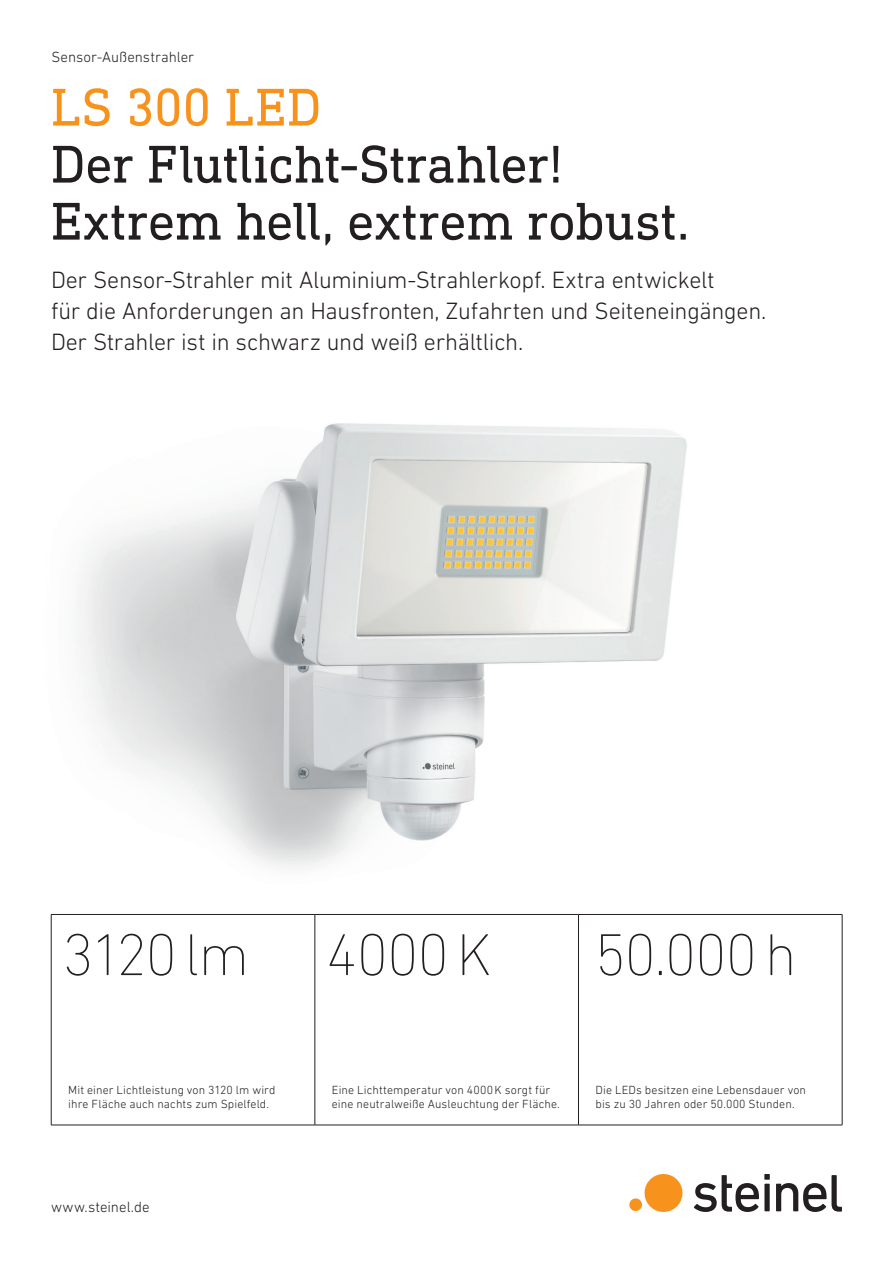
<style>
.page{position:relative;width:893px;height:1263px;background:#fff}
.page>*{position:absolute;margin:0;border:0;box-sizing:border-box;transform-origin:0 0}
.t1{font:200 60px "DIN Next W1 G";letter-spacing:-.015em;color:#231f20}
.t2{font:54px/57px "DIN Next Slab Pro";letter-spacing:-.01em;color:#231f20}
.t3{font:54px "DIN Next Slab Pro";color:#f7931d}
.t4{font:300 24px/31.2px "DIN Next W1 G";letter-spacing:-.01em;color:#231f20}
.t5{font:300 15px "DIN Next W1 G";color:#231f20}
.t6{font:300 12px/14.4px "DIN Next W1 G";letter-spacing:.01em;color:#231f20}
</style>
<div class="page">
<img style="left:50px;top:423px;width:793px;height:501px">
<svg style="left:694px;top:1174px;width:76px;height:38px"></svg>
<svg style="left:776px;top:1175px;width:66px;height:37px"></svg>
<svg style="left:629px;top:1174px;width:54px;height:38px"></svg>
<hr style="left:51px;top:914px;width:264px;height:1px;background:#231f20">
<hr style="left:51px;top:915px;width:1px;height:210px;background:#231f20">
<hr style="left:315px;top:914px;width:263px;height:1px;background:#231f20">
<hr style="left:315px;top:915px;width:1px;height:210px;background:#231f20">
<hr style="left:578px;top:914px;width:264px;height:1px;background:#231f20">
<hr style="left:578px;top:915px;width:1px;height:210px;background:#231f20">
<hr style="left:842px;top:915px;width:1px;height:210px;background:#231f20">
<hr style="left:51px;top:1125px;width:264px;height:1px;background:#231f20">
<hr style="left:315px;top:1125px;width:263px;height:1px;background:#231f20">
<hr style="left:578px;top:1125px;width:264px;height:1px;background:#231f20">
<p class="t5" style="left:52px;top:49px;width:144px">Sensor-Außenstrahler</p>
<h2 class="t3" style="left:51px;top:76px;width:272px">LS 300 LED</h2>
<h2 class="t2" style="left:51px;top:135px;width:640px">Der Flutlicht-Strahler!<br>Extrem hell, extrem robust.</h2>
<h3 class="t4" style="left:51px;top:264px;width:717px">Der Sensor-Strahler mit Aluminium-Strahlerkopf. Extra entwickelt<br>für die Anforderungen an Hausfronten, Zufahrten und Seiteneingängen.<br>Der Strahler ist in schwarz und weiß erhältlich.</h3>
<h1 class="t1" style="left:62px;top:920px;width:189px">3120lm</h1>
<h1 class="t1" style="left:326px;top:920px;width:167px">4000K</h1>
<h1 class="t1" style="left:594px;top:920px;width:204px">50.000h</h1>
<p class="t6" style="left:68px;top:1082px;width:209px">Mit einer Lichtleistung von 3120 lm wird ihre Fläche auch nachts zum Spielfeld.</p>
<p class="t6" style="left:332px;top:1082px;width:230px">Eine Lichttemperatur von 4000K sorgt für eine neutralweiße Ausleuchtung der Fläche.</p>
<p class="t6" style="left:595px;top:1082px;width:212px">Die LEDs besitzen eine Lebensdauer von bis zu 30 Jahren oder 50.000 Stunden.</p>
<p class="t5" style="left:51px;top:1198px;width:100px">www.steinel.de</p>
</div>
